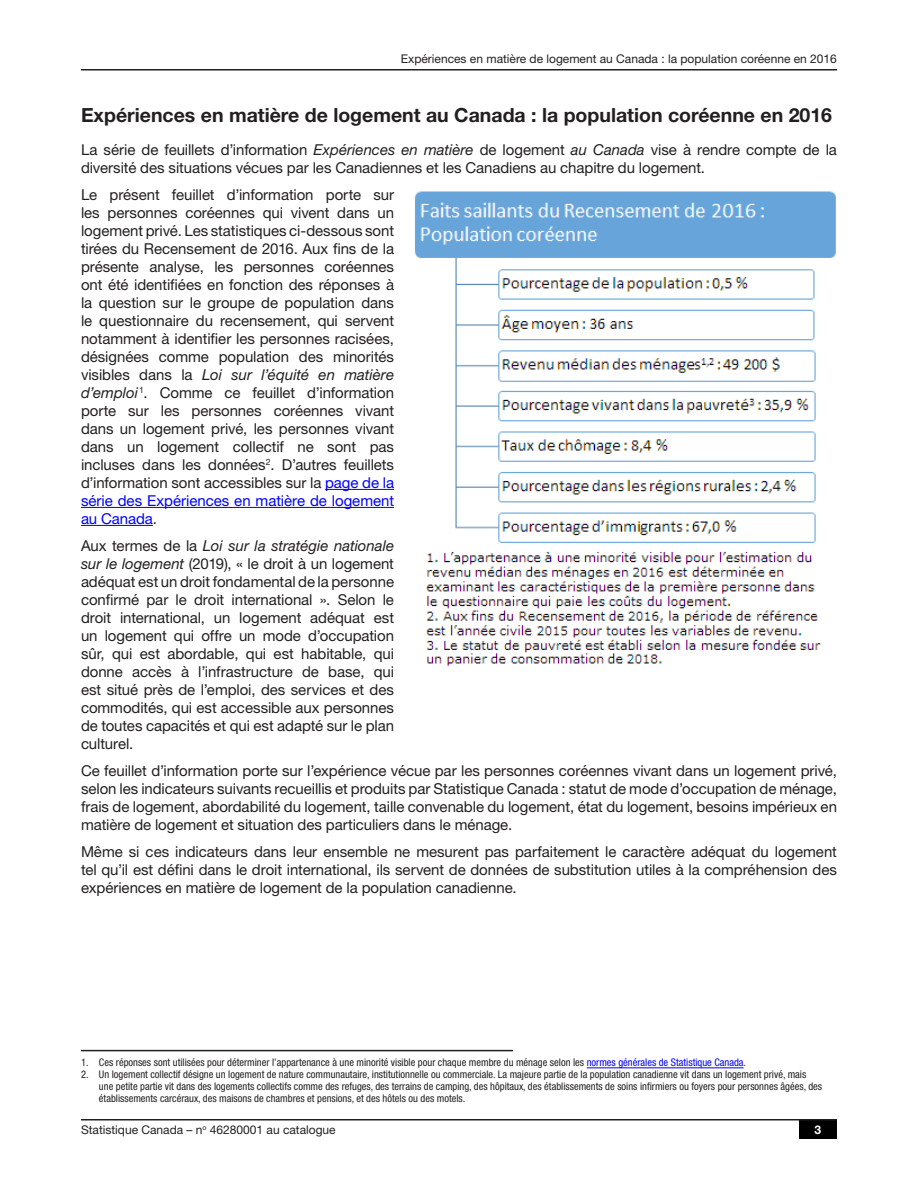
<style>
.page{position:relative;width:918px;height:1188px;background:#fff}
.page>*{position:absolute;margin:0;border:0;box-sizing:border-box;transform-origin:0 0}
.t1{font:700 19.5px "Helvetica Neue LT Std";color:#231f20}
.t2{font:15px/18px "Helvetica Neue LT Std";letter-spacing:-.005em;color:#231f20;text-align:justify}
.t3{font:12px "Helvetica Neue LT Std";color:#231f20}
.t4{font:700 12px "Helvetica Neue LT Std";color:#fff}
.t5{font:condensed 10.5px/12px "Helvetica Neue LT Std";color:#231f20}
.s1{font-style:italic}
.s2{color:#00f}
</style>
<div class="page">
<div style="left:799px;top:1120px;width:38px;height:19px;background:#000"></div>
<hr style="left:81px;top:1119px;width:756px;height:1px;background:#231f20">
<hr style="left:81px;top:69px;width:756px;height:1px;background:#231f20">
<hr style="left:325px;top:489px;width:69px;height:1px;background:#00f">
<hr style="left:81px;top:507px;width:313px;height:1px;background:#00f">
<hr style="left:81px;top:525px;width:72px;height:1px;background:#00f">
<hr style="left:81px;top:1050px;width:432px;height:1px;background:#231f20">
<hr style="left:587px;top:1068px;width:157px;height:1px;background:#00f">
<img style="left:414px;top:191px;width:422px;height:475px">
<p class="t3" style="left:401px;top:51px;width:438px">Expériences en matière de logement au Canada : la population coréenne en 2016</p>
<h1 class="t1" style="left:81px;top:103px;width:753px">Expériences en matière de logement au Canada : la population coréenne en 2016</h1>
<p class="t2" style="left:81px;top:140px;width:758px">La série de feuillets d’information <span class="s1">Expériences en matière</span> de logement <span class="s1">au Canada</span> vise à rendre compte de la diversité des situations vécues par les Canadiennes et les Canadiens au chapitre du logement.</p>
<p class="t2" style="left:81px;top:185px;width:315px">Le présent feuillet d’information porte sur les personnes coréennes qui vivent dans un logement privé. Les statistiques ci-dessous sont tirées du Recensement de 2016. Aux fins de la présente analyse, les personnes coréennes ont été identifiées en fonction des réponses à la question sur le groupe de population dans le questionnaire du recensement, qui servent notamment à identifier les personnes racisées, désignées comme population des minorités visibles dans la <span class="s1">Loi sur l’équité en matière d’emploi</span><sup>1</sup>. Comme ce feuillet d’information porte sur les personnes coréennes vivant dans un logement privé, les personnes vivant dans un logement collectif ne sont pas incluses dans les données<sup>2</sup>. D’autres feuillets d’information sont accessibles sur la <span class="s2">page de la série des Expériences en matière de logement au Canada</span>.</p>
<p class="t2" style="left:81px;top:536px;width:315px">Aux termes de la <span class="s1">Loi sur la stratégie nationale sur le logement</span> (2019), « le droit à un logement adéquat est un droit fondamental de la personne confirmé par le droit international ». Selon le droit international, un logement adéquat est un logement qui offre un mode d’occupation sûr, qui est abordable, qui est habitable, qui donne accès à l’infrastructure de base, qui est situé près de l’emploi, des services et des commodités, qui est accessible aux personnes de toutes capacités et qui est adapté sur le plan culturel.</p>
<p class="t2" style="left:81px;top:761px;width:758px">Ce feuillet d’information porte sur l’expérience vécue par les personnes coréennes vivant dans un logement privé, selon les indicateurs suivants recueillis et produits par Statistique Canada : statut de mode d’occupation de ménage, frais de logement, abordabilité du logement, taille convenable du logement, état du logement, besoins impérieux en matière de logement et situation des particuliers dans le ménage.</p>
<p class="t2" style="left:81px;top:842px;width:757px">Même si ces indicateurs dans leur ensemble ne mesurent pas parfaitement le caractère adéquat du logement tel qu’il est défini dans le droit international, ils servent de données de substitution utiles à la compréhension des expériences en matière de logement de la population canadienne.</p>
<p class="t5" style="left:81px;top:1056px;width:667px">1. Ces réponses sont utilisées pour déterminer l’appartenance à une minorité visible pour chaque membre du ménage selon les <span class="s2">normes générales de Statistique Canada</span>.</p>
<p class="t5" style="left:99px;top:1068px;width:725px;text-indent:-18px">2. Un logement collectif désigne un logement de nature communautaire, institutionnelle ou commerciale. La majeure partie de la population canadienne vit dans un logement privé, mais une petite partie vit dans des logements collectifs comme des refuges, des terrains de camping, des hôpitaux, des établissements de soins infirmiers ou foyers pour personnes âgées, des établissements carcéraux, des maisons de chambres et pensions, et des hôtels ou des motels.</p>
<p class="t3" style="left:81px;top:1122px;width:256px">Statistique Canada – n<sup>o</sup> 46280001 au catalogue</p>
<p class="t4" style="left:814px;top:1122px;width:8px">3</p>
</div>
